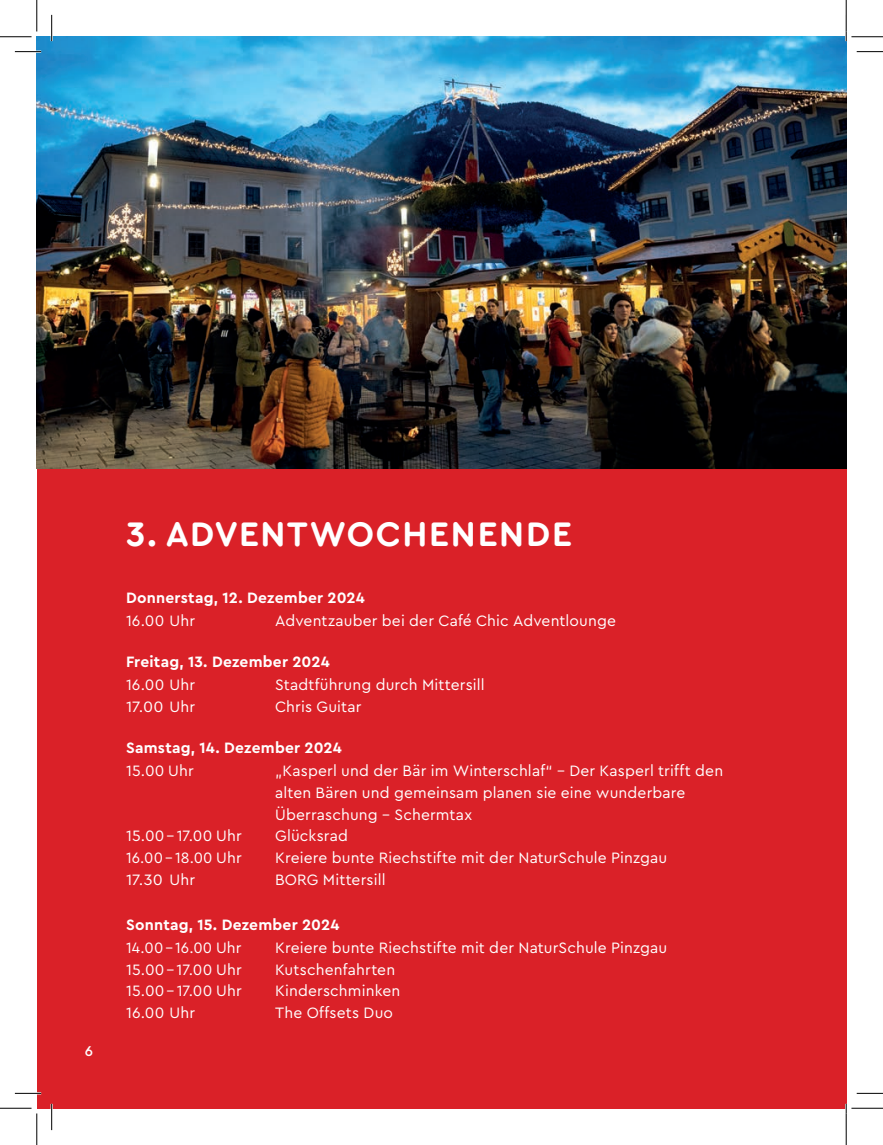
<style>
.page{position:relative;width:883px;height:1145px;background:#fff}
.page>*{position:absolute;margin:0;border:0;box-sizing:border-box;transform-origin:0 0}
.t1{font:700 35px "Cera Round Pro";letter-spacing:.045em;color:#fff}
.t2{font:15.75px/21.9px "Cera Pro";letter-spacing:.01em;color:#fff}
.t3{font:700 15.75px "Cera Pro";letter-spacing:.015em;color:#fff}
.t4{font:15.75px "Cera Pro";letter-spacing:.01em;color:#fff;scale:.96 1}
.t5{font:15.75px "Cera Pro";letter-spacing:.01em;color:#fff;scale:1.04 1}
.t6{font:500 14.88px "Cera Pro";color:#fff}
</style>
<div class="page">
<div style="left:37px;top:37px;width:808px;height:1071px;background:#da2128"></div>
<img style="left:37px;top:37px;width:808px;height:432px">
<hr style="left:15px;top:51px;width:26px;height:2px;background:#fff">
<hr style="left:15px;top:1092px;width:26px;height:2px;background:#fff">
<hr style="left:51px;top:15px;width:2px;height:26px;background:#fff">
<hr style="left:51px;top:1104px;width:2px;height:26px;background:#fff">
<hr style="left:844px;top:15px;width:2px;height:26px;background:#fff">
<hr style="left:844px;top:1104px;width:2px;height:26px;background:#fff">
<svg style="left:15px;top:51px;width:26px;height:1px"></svg>
<svg style="left:856px;top:51px;width:26px;height:1px"></svg>
<svg style="left:15px;top:1093px;width:26px;height:1px"></svg>
<svg style="left:856px;top:1093px;width:26px;height:1px"></svg>
<svg style="left:51px;top:15px;width:1px;height:26px"></svg>
<svg style="left:51px;top:1104px;width:1px;height:26px"></svg>
<hr style="left:0;top:36px;width:32px;height:1px;background:#000">
<hr style="left:851px;top:36px;width:31px;height:1px;background:#000">
<hr style="left:0;top:1108px;width:32px;height:1px;background:#000">
<hr style="left:851px;top:1108px;width:31px;height:1px;background:#000">
<hr style="left:36px;top:0;width:1px;height:31px;background:#000">
<hr style="left:36px;top:1113px;width:1px;height:32px;background:#000">
<hr style="left:845px;top:0;width:1px;height:31px;background:#000">
<hr style="left:845px;top:1113px;width:1px;height:32px;background:#000">
<p class="t6" style="left:85px;top:1041px;width:10px">6</p>
<h1 class="t1" style="left:126px;top:510px;width:447px">3. ADVENTWOCHENENDE</h1>
<p class="t3" style="left:126px;top:587px;width:240px">Donnerstag, 12. Dezember 2024</p>
<p class="t2" style="left:126px;top:609px;width:70px">16.00 Uhr</p>
<p class="t2" style="left:275px;top:609px;width:342px">Adventzauber bei der Café Chic Adventlounge</p>
<p class="t3" style="left:126px;top:651px;width:205px">Freitag, 13. Dezember 2024</p>
<p class="t2" style="left:126px;top:673px;width:70px">16.00 Uhr</p>
<p class="t2" style="left:275px;top:673px;width:211px">Stadtführung durch Mittersill</p>
<p class="t5" style="left:126px;top:696px;width:68px">17.00 Uhr</p>
<p class="t2" style="left:275px;top:695px;width:88px">Chris Guitar</p>
<p class="t3" style="left:126px;top:737px;width:217px">Samstag, 14. Dezember 2024</p>
<p class="t2" style="left:126px;top:759px;width:69px">15.00 Uhr</p>
<p class="t2" style="left:275px;top:759px;width:449px">„Kasperl und der Bär im Winterschlaf“ - Der Kasperl trifft den alten Bären und gemeinsam planen sie eine wunderbare<br>Überraschung - Schermtax</p>
<p class="t2" style="left:126px;top:824px;width:117px">15.00 – 17.00 Uhr</p>
<p class="t2" style="left:275px;top:824px;width:74px">Glücksrad</p>
<p class="t4" style="left:126px;top:848px;width:122px">16.00 – 18.00 Uhr</p>
<p class="t2" style="left:275px;top:846px;width:393px">Kreiere bunte Riechstifte mit der NaturSchule Pinzgau</p>
<p class="t5" style="left:126px;top:869px;width:68px">17.30 Uhr</p>
<p class="t2" style="left:275px;top:868px;width:112px">BORG Mittersill</p>
<p class="t3" style="left:126px;top:914px;width:215px">Sonntag, 15. Dezember 2024</p>
<p class="t4" style="left:126px;top:937px;width:122px">14.00 – 16.00 Uhr</p>
<p class="t2" style="left:275px;top:936px;width:393px">Kreiere bunte Riechstifte mit der NaturSchule Pinzgau</p>
<p class="t2" style="left:126px;top:958px;width:117px">15.00 – 17.00 Uhr</p>
<p class="t2" style="left:275px;top:958px;width:121px">Kutschenfahrten</p>
<p class="t2" style="left:126px;top:979px;width:117px">15.00 – 17.00 Uhr</p>
<p class="t2" style="left:275px;top:979px;width:126px">Kinderschminken</p>
<p class="t2" style="left:126px;top:1001px;width:70px">16.00 Uhr</p>
<p class="t2" style="left:275px;top:1001px;width:119px">The Offsets Duo</p>
</div>
